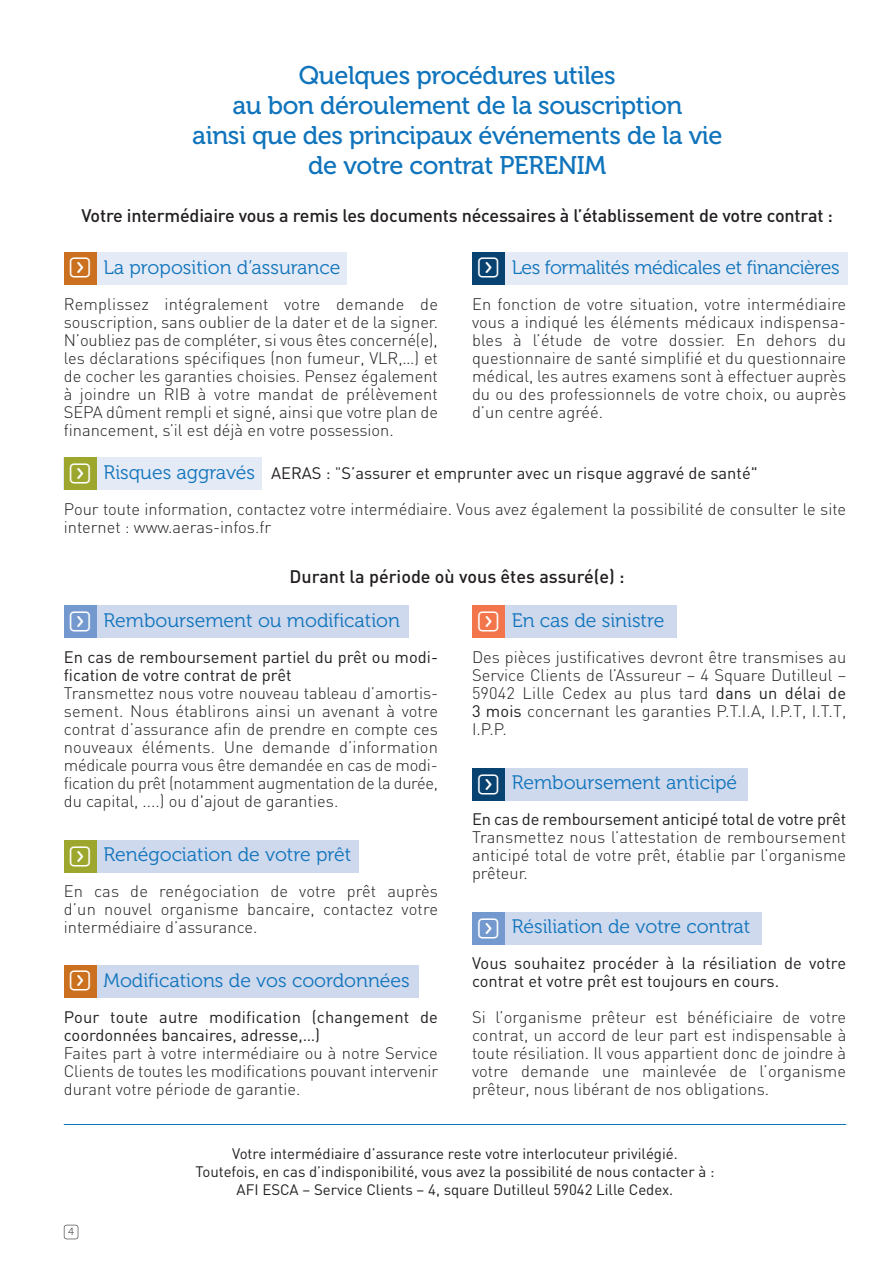
<style>
.page{position:relative;width:893px;height:1263px;background:#fff}
.page>*{position:absolute;margin:0;border:0;box-sizing:border-box;transform-origin:0 0}
.t1{font:25.5px/30px "Museo 500";letter-spacing:-.015em;color:#1074bc;text-align:center}
.t2{font:25.05px "Button Bonus Rounded Positive";color:#fff}
.t3{font:19.5px "Museo 300";color:#1074bc}
.t4{font:19.5px "Museo 300";letter-spacing:-.02em;color:#1074bc}
.t5{font:500 18px "DIN";letter-spacing:-.01em;color:#231f20}
.t6{font:300 16.5px/18px "DIN";color:#231f20;text-align:justify}
.t7{font:16.5px/18px "DIN";color:#231f20}
.t8{font:15px/18px "DIN";color:#231f20;text-align:center}
.t9{font:10.5px "Museo 300";color:#57585a}
.s1{font-family:"Museo 300";font-weight:400;font-size:19.5px;color:#1074bc}
.s2{font-weight:400}
</style>
<div class="page">
<div style="left:64px;top:252px;width:282px;height:33px;background:#e5ebf6"></div>
<div style="left:64px;top:252px;width:32px;height:33px;background:#ca701e"></div>
<div style="left:472px;top:252px;width:375px;height:33px;background:#e5ebf6"></div>
<div style="left:472px;top:252px;width:33px;height:33px;background:#084271"></div>
<div style="left:472px;top:605px;width:204px;height:32px;background:#cfd9ed"></div>
<div style="left:472px;top:605px;width:33px;height:32px;background:#f3754b"></div>
<div style="left:472px;top:768px;width:275px;height:33px;background:#cfd9ed"></div>
<div style="left:472px;top:768px;width:33px;height:33px;background:#084271"></div>
<div style="left:472px;top:912px;width:289px;height:33px;background:#cfd9ed"></div>
<div style="left:472px;top:912px;width:33px;height:33px;background:#7499cf"></div>
<div style="left:64px;top:458px;width:198px;height:32px;background:#e5ebf6"></div>
<div style="left:64px;top:458px;width:32px;height:32px;background:#9da72e"></div>
<div style="left:64px;top:605px;width:344px;height:32px;background:#cfd9ed"></div>
<div style="left:64px;top:605px;width:32px;height:32px;background:#7499cf"></div>
<div style="left:64px;top:840px;width:295px;height:33px;background:#cfd9ed"></div>
<div style="left:64px;top:840px;width:32px;height:33px;background:#9da72e"></div>
<div style="left:64px;top:965px;width:354px;height:32px;background:#cfd9ed"></div>
<div style="left:64px;top:965px;width:32px;height:32px;background:#ca701e"></div>
<hr style="left:64px;top:1124px;width:782px;height:1px;background:#1074bc">
<div style="left:64px;top:1225px;width:14px;height:14px;border:2px solid #57585a;border-radius:3px"></div>
<h1 class="t1" style="left:192px;top:63px;width:532px">Quelques procédures utiles<br>au bon déroulement de la souscription<br>ainsi que des principaux événements de la vie de votre contrat PERENIM</h1>
<p class="t5" style="left:81px;top:206px;width:753px">Votre intermédiaire vous a remis les documents nécessaires à l’établissement de votre contrat :</p>
<h2 class="t2" style="left:68px;top:257px;width:27px">f</h2>
<h2 class="t2" style="left:476px;top:257px;width:27px">f</h2>
<p class="t3" style="left:104px;top:260px;width:238px">La proposition d’assurance</p>
<p class="t6" style="left:64px;top:295px;width:376px">Remplissez intégralement votre demande de souscription, sans oublier de la dater et de la signer.<br>N’oubliez pas de compléter, si vous êtes concerné(e), les déclarations spécifiques (non fumeur, VLR,…) et de cocher les garanties choisies. Pensez également à joindre un RIB à votre mandat de prélèvement SEPA dûment rempli et signé, ainsi que votre plan de financement, s’il est déjà en votre possession.</p>
<p class="t4" style="left:512px;top:260px;width:329px">Les formalités médicales et financières</p>
<p class="t6" style="left:472px;top:295px;width:376px">En fonction de votre situation, votre intermédiaire vous a indiqué les éléments médicaux indispensa&shy;bles à l’étude de votre dossier. En dehors du questionnaire de santé simplifié et du questionnaire médical, les autres examens sont à effectuer auprès du ou des professionnels de votre choix, ou auprès d’un centre agréé.</p>
<h2 class="t2" style="left:68px;top:462px;width:27px">f</h2>
<p class="t6" style="left:64px;top:456px;width:784px;line-height:36px;text-indent:40px"><span class="s1">Risques aggravés</span> <span class="s2">AERAS :</span> "<span class="s2">S’assurer et emprunter avec un risque aggravé de santé"<br></span>Pour toute information, contactez votre intermédiaire. Vous avez également la possibilité de consulter le site</p>
<p class="t6" style="left:64px;top:519px;width:209px">internet : www.aeras-infos.fr</p>
<p class="t5" style="left:290px;top:566px;width:337px">Durant la période où vous êtes assuré(e) :</p>
<p class="t3" style="left:104px;top:613px;width:298px">Remboursement ou modification</p>
<p class="t7" style="left:64px;top:649px;width:376px">En cas de remboursement partiel du prêt ou modi&shy;fication de votre contrat de prêt</p>
<p class="t6" style="left:64px;top:685px;width:376px">Transmettez nous votre nouveau tableau d’amortis&shy;sement. Nous établirons ainsi un avenant à votre contrat d’assurance afin de prendre en compte ces nouveaux éléments. Une demande d’information médicale pourra vous être demandée en cas de modi&shy;fication du prêt (notamment augmentation de la durée, du capital, ....) ou d'ajout de garanties.</p>
<p class="t3" style="left:104px;top:847px;width:249px">Renégociation de votre prêt</p>
<p class="t6" style="left:64px;top:883px;width:376px">En cas de renégociation de votre prêt auprès d’un nouvel organisme bancaire, contactez votre intermédiaire d’assurance.</p>
<h2 class="t2" style="left:68px;top:610px;width:27px">f</h2>
<h2 class="t2" style="left:476px;top:610px;width:27px">f</h2>
<p class="t3" style="left:512px;top:613px;width:154px">En cas de sinistre</p>
<p class="t6" style="left:472px;top:649px;width:376px">Des pièces justificatives devront être transmises au Service Clients de l’Assureur – 4 Square Dutilleul – 59042 Lille Cedex au plus tard <span class="s2">dans un délai de 3 mois</span> concernant les garanties P.T.I.A, I.P.T, I.T.T, I.P.P.</p>
<h2 class="t2" style="left:476px;top:773px;width:27px">f</h2>
<p class="t3" style="left:512px;top:775px;width:227px">Remboursement anticipé</p>
<p class="t7" style="left:472px;top:811px;width:376px">En cas de remboursement anticipé total de votre prêt</p>
<p class="t6" style="left:472px;top:829px;width:376px">Transmettez nous l’attestation de remboursement anticipé total de votre prêt, établie par l’organisme prêteur.</p>
<p class="t3" style="left:512px;top:919px;width:240px">Résiliation de votre contrat</p>
<p class="t7" style="left:472px;top:955px;width:376px">Vous souhaitez procéder à la résiliation de votre contrat et votre prêt est toujours en cours.</p>
<p class="t6" style="left:472px;top:1009px;width:376px">Si l’organisme prêteur est bénéficiaire de votre contrat, un accord de leur part est indispensable à toute résiliation. Il vous appartient donc de joindre à votre demande une mainlevée de l’organisme prêteur, nous libérant de nos obligations.</p>
<h2 class="t2" style="left:68px;top:846px;width:27px">f</h2>
<h2 class="t2" style="left:476px;top:918px;width:27px">f</h2>
<h2 class="t2" style="left:68px;top:970px;width:27px">f</h2>
<p class="t3" style="left:104px;top:973px;width:308px">Modifications de vos coordonnées</p>
<p class="t7" style="left:64px;top:1009px;width:376px">Pour toute autre modification (changement de coordonnées bancaires, adresse,…)</p>
<p class="t6" style="left:64px;top:1045px;width:376px">Faites part à votre intermédiaire ou à notre Service Clients de toutes les modifications pouvant intervenir durant votre période de garantie.</p>
<p class="t9" style="left:68px;top:1228px;width:7px">4</p>
<p class="t8" style="left:195px;top:1145px;width:521px">Votre intermédiaire d’assurance reste votre interlocuteur privilégié.<br>Toutefois, en cas d’indisponibilité, vous avez la possibilité de nous contacter à :<br>AFI ESCA – Service Clients – 4, square Dutilleul 59042 Lille Cedex.</p>
</div>
